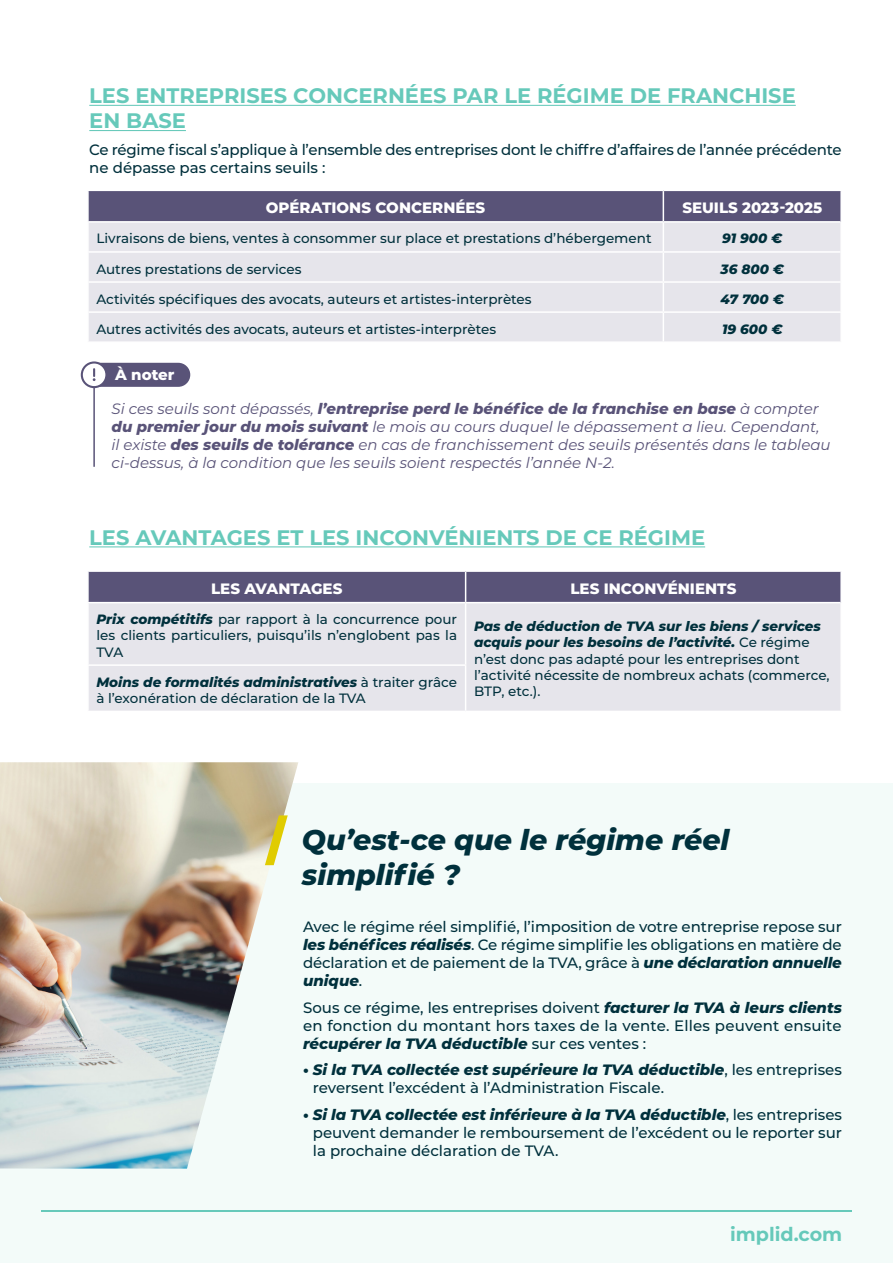
<style>
.page{position:relative;width:893px;height:1263px;background:#fff}
.page>*{position:absolute;margin:0;border:0;box-sizing:border-box;transform-origin:0 0}
.t1{font:italic 800 28.5px/34.2px "Montserrat";color:#00303c}
.t2{font:700 21px/25.2px "Montserrat";color:#66c9ba}
.t3{font:700 19.05px "Montserrat";color:#66c9ba}
.t4{font:500 15px/18px "Montserrat";letter-spacing:-.01em;color:#00303c;text-align:justify}
.t5{font:italic 15px/18px "Montserrat";color:#595378}
.t6{font:800 15px "Montserrat";color:#fff}
.t7{font:500 13.5px/16.2px "Montserrat";color:#00303c}
.t8{font:italic 800 13.5px "Montserrat";color:#00303c}
.s1{font-weight:800}
.s2{font-weight:800;font-style:italic}
</style>
<div class="page">
<div style="left:0;top:783px;width:893px;height:480px;background:#f3fbf9"></div>
<hr style="left:41px;top:1210px;width:811px;height:1px;background:#66c9ba">
<img style="left:0;top:762px;width:298px;height:406px">
<hr style="left:89px;top:105px;width:707px;height:1px;background:#66c9ba">
<hr style="left:89px;top:130px;width:97px;height:1px;background:#66c9ba">
<hr style="left:89px;top:546px;width:616px;height:1px;background:#66c9ba">
<svg style="left:88px;top:190px;width:753px;height:151px;background:#cbc9d5"></svg>
<div style="left:89px;top:572px;width:751px;height:30px;background:#595378"></div>
<div style="left:89px;top:603px;width:751px;height:108px;background:#e6e5eb"></div>
<hr style="left:465px;top:572px;width:1px;height:30px;background:#fff">
<hr style="left:465px;top:603px;width:1px;height:61px;background:#fff">
<hr style="left:87px;top:664px;width:379px;height:2px;background:#fff">
<hr style="left:465px;top:666px;width:1px;height:45px;background:#fff">
<svg style="left:265px;top:815px;width:23px;height:50px"></svg>
<hr style="left:93px;top:380px;width:2px;height:87px;background:#595378">
<div style="left:88px;top:363px;width:102px;height:24px;background:#595378;border-radius:12px"></div>
<svg style="left:81px;top:361px;width:26px;height:27px"></svg>
<p class="t2" style="left:89px;top:82px;width:708px">LES ENTREPRISES CONCERNÉES PAR LE RÉGIME DE FRANCHISE<br>EN BASE</p>
<p class="t4" style="left:89px;top:140px;width:754px">Ce régime fiscal s’applique à l’ensemble des entreprises dont le chiffre d’affaires de l’année précédente ne dépasse pas certains seuils :</p>
<p class="t6" style="left:266px;top:197px;width:221px">OPÉRATIONS CONCERNÉES</p>
<p class="t6" style="left:682px;top:197px;width:141px">SEUILS 2023-2025</p>
<p class="t7" style="left:96px;top:230px;width:557px">Livraisons de biens, ventes à consommer sur place et prestations d’hébergement</p>
<p class="t8" style="left:722px;top:229px;width:62px">91 900 €</p>
<p class="t7" style="left:96px;top:260px;width:207px">Autres prestations de services</p>
<p class="t8" style="left:720px;top:259px;width:65px">36 800 €</p>
<p class="t7" style="left:96px;top:290px;width:437px">Activités spécifiques des avocats, auteurs et artistes-interprètes</p>
<p class="t8" style="left:721px;top:289px;width:65px">47 700 €</p>
<p class="t7" style="left:96px;top:320px;width:401px">Autres activités des avocats, auteurs et artistes-interprètes</p>
<p class="t8" style="left:722px;top:319px;width:62px">19 600 €</p>
<p class="t6" style="left:115px;top:364px;width:61px">À noter</p>
<p class="t5" style="left:112px;top:399px;width:721px">Si ces seuils sont dépassés, <span class="s1">l’entreprise perd le bénéfice de la franchise en base</span> à compter <span class="s1">du premier jour du mois suivant</span> le mois au cours duquel le dépassement a lieu. Cependant, il existe <span class="s1">des seuils de tolérance</span> en cas de franchissement des seuils présentés dans le tableau ci-dessus, à la condition que les seuils soient respectés l’année N-2.</p>
<p class="t2" style="left:89px;top:524px;width:617px">LES AVANTAGES ET LES INCONVÉNIENTS DE CE RÉGIME</p>
<p class="t6" style="left:211px;top:578px;width:133px">LES AVANTAGES</p>
<p class="t6" style="left:570px;top:578px;width:167px">LES INCONVÉNIENTS</p>
<p class="t7" style="left:96px;top:611px;width:362px;text-align:justify"><span class="s2">Prix compétitifs</span> par rapport à la concurrence pour les clients particuliers, puisqu’ils n’englobent pas la TVA</p>
<p class="t7" style="left:474px;top:618px;width:357px"><span class="s2">Pas de déduction de TVA sur les biens / services acquis pour les besoins de l’activité.</span> Ce régime n’est donc pas adapté pour les entreprises dont l’activité nécessite de nombreux achats (commerce, BTP, etc.).</p>
<p class="t7" style="left:96px;top:673px;width:362px"><span class="s2">Moins de formalités administratives</span> à traiter grâce à l’exonération de déclaration de la TVA</p>
<p class="t1" style="left:302px;top:822px;width:429px">Qu’est-ce que le régime réel simplifié ?</p>
<p class="t4" style="left:303px;top:917px;width:540px">Avec le régime réel simplifié, l’imposition de votre entreprise repose sur <span class="s2">les bénéfices réalisés</span>. Ce régime simplifie les obligations en matière de déclaration et de paiement de la TVA, grâce à <span class="s2">une déclaration annuelle unique</span>.</p>
<p class="t4" style="left:303px;top:998px;width:540px">Sous ce régime, les entreprises doivent <span class="s2">facturer la TVA à leurs clients </span>en fonction du montant hors taxes de la vente. Elles peuvent ensuite <span class="s2">récupérer la TVA déductible</span> sur ces ventes :</p>
<p class="t4" style="left:313px;top:1060px;width:531px;text-indent:-10px"><span class="s1">•</span> <span class="s2">Si la TVA collectée est supérieure la TVA déductible</span>, les entreprises reversent l’excédent à l’Administration Fiscale.</p>
<p class="t4" style="left:313px;top:1105px;width:531px;text-indent:-10px"><span class="s1">•</span> <span class="s2">Si la TVA collectée est inférieure à la TVA déductible</span>, les entreprises peuvent demander le remboursement de l’excédent ou le reporter sur la prochaine déclaration de TVA.</p>
<p class="t3" style="left:730px;top:1221px;width:114px">implid.com</p>
</div>
